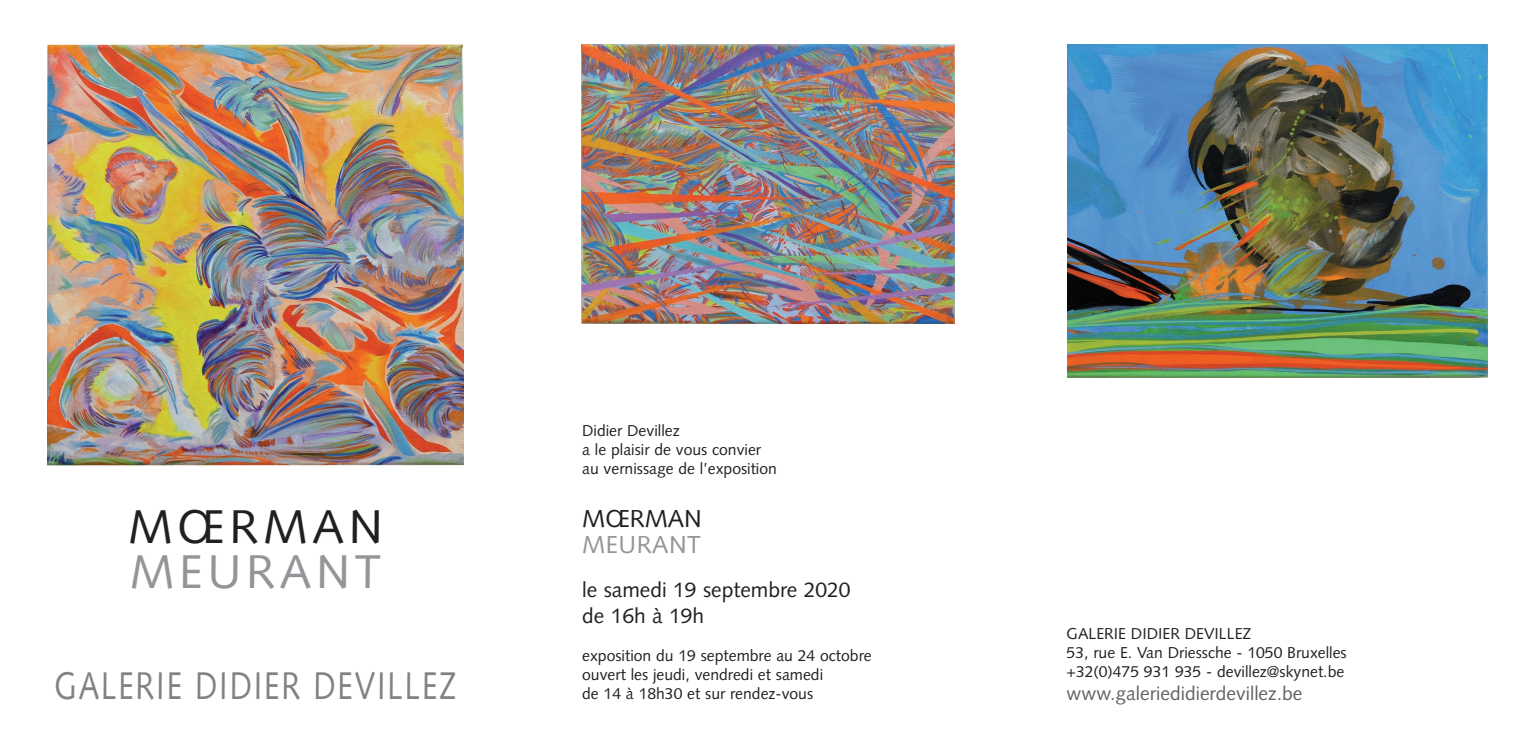
<style>
.page{position:relative;width:1533px;height:745px;background:#fff}
.page>*{position:absolute;margin:0;border:0;box-sizing:border-box;transform-origin:0 0}
.t1{font:47.25px "Syntax LT Std";letter-spacing:.1em;color:#939598}
.t2{font:47.25px "Syntax LT Std";letter-spacing:.1em;color:#231f20}
.t3{font:38.5px "Syntax LT Std";letter-spacing:.06em;color:#808285;scale:.8 1}
.t4{font:24.5px "Syntax LT Std";letter-spacing:.02em;color:#939598}
.t5{font:24.5px "Syntax LT Std";color:#231f20}
.t6{font:21px/25.2px "Syntax LT Std";color:#231f20}
.t7{font:19.25px "Syntax LT Std";color:#636366}
.t8{font:15.75px/18.9px "Syntax LT Std";color:#231f20}
</style>
<div class="page">
<img style="left:1067px;top:45px;width:420px;height:332px">
<img style="left:582px;top:45px;width:372px;height:278px">
<img style="left:48px;top:45px;width:415px;height:421px">
<h1 class="t2" style="left:128px;top:498px;width:256px">MŒRMAN</h1>
<h1 class="t1" style="left:130px;top:543px;width:253px">MEURANT</h1>
<h2 class="t3" style="left:55px;top:662px;width:504px">GALERIE DIDIER DEVILLEZ</h2>
<p class="t8" style="left:582px;top:421px;width:196px">Didier Devillez<br>a le plaisir de vous convier au vernissage de l’exposition</p>
<h3 class="t5" style="left:582px;top:503px;width:121px">MŒRMAN</h3>
<h3 class="t4" style="left:582px;top:529px;width:120px">MEURANT</h3>
<h3 class="t6" style="left:582px;top:577px;width:270px">le samedi 19 septembre 2020 de 16h à 19h</h3>
<p class="t8" style="left:582px;top:645px;width:291px">exposition du 19 septembre au 24 octobre ouvert les jeudi, vendredi et samedi<br>de 14 à 18h30 et sur rendez-vous</p>
<p class="t8" style="left:1067px;top:624px;width:282px">GALERIE DIDIER DEVILLEZ<br>53, rue E. Van Driessche - 1050 Bruxelles +32(0)475 931 935 - devillez@skynet.be</p>
<p class="t7" style="left:1067px;top:681px;width:237px">www.galeriedidierdevillez.be</p>
</div>
